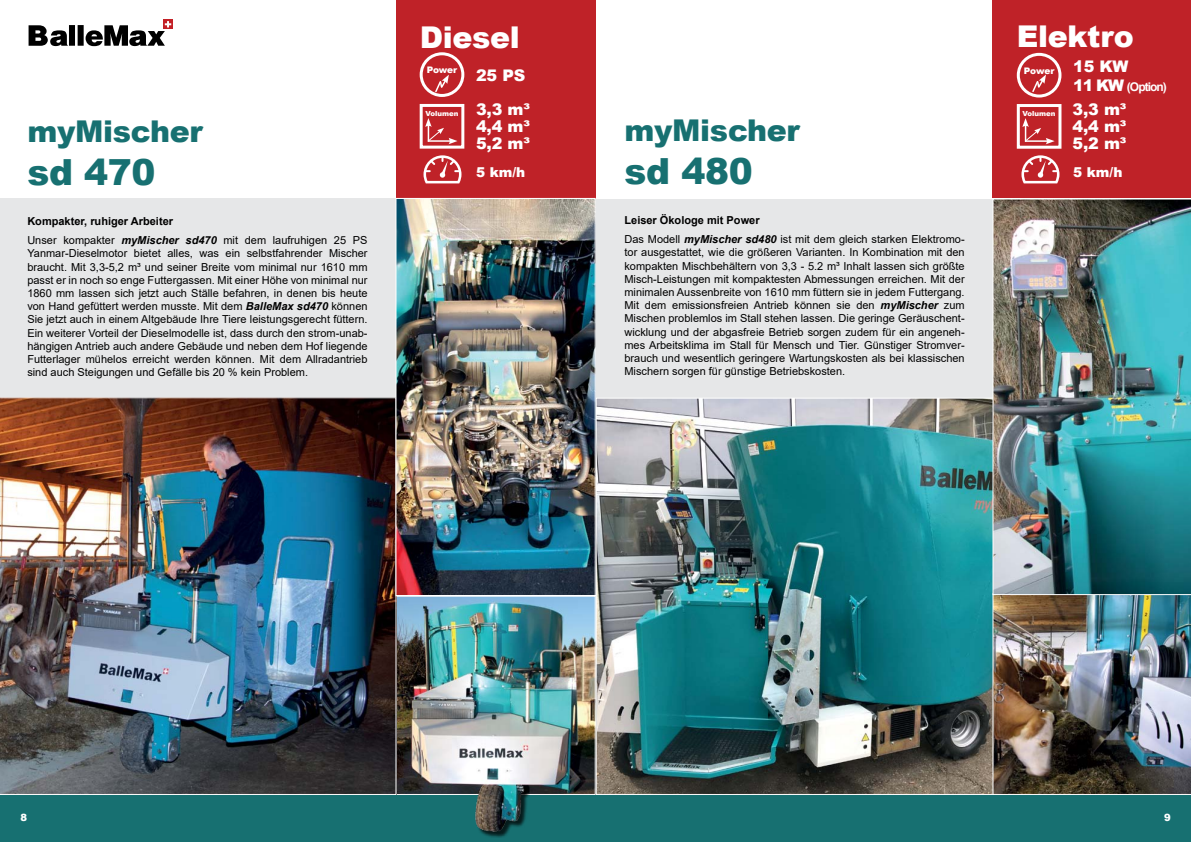
<style>
.page{position:relative;width:1191px;height:842px;background:#fff}
.page>*{position:absolute;margin:0;border:0;box-sizing:border-box;transform-origin:0 0}
.t1{font:900 36px "Arial";letter-spacing:-.01em;color:#177071}
.t2{font:900 30px "Arial";letter-spacing:-.01em;color:#177071}
.t3{font:900 30px "Arial";letter-spacing:-.01em;color:#fff}
.t4{font:900 16px/17px "Arial";letter-spacing:-.01em;color:#fff;text-align:justify}
.t5{font:900 13.6px "Arial";color:#fff}
.t6{font:700 12px "Arial";letter-spacing:-.08em;color:#fff}
.t7{font:11px/13.2px "Arial";color:#000}
.t8{font:900 10px "Arial";color:#fff}
.t9{font:900 9px "Arial";letter-spacing:-.015em;color:#fff}
.t10{font:900 7px "Arial";color:#fff}
.s1{font-weight:700}
.s2{font-weight:700;font-style:italic}
.s3{font-weight:900;font-size:16px}
</style>
<div class="page">
<div style="left:0;top:794px;width:1191px;height:48px;background:#177071"></div>
<div style="left:992px;top:0;width:199px;height:198px;background:#bf2228"></div>
<div style="left:1016px;top:53px;width:45px;height:45px;border:3px solid #fff;border-radius:50%"></div>
<div style="left:1016px;top:104px;width:45px;height:45px;border:3px solid #fff"></div>
<svg style="left:1022px;top:118px;width:32px;height:26px"></svg>
<svg style="left:1031px;top:74px;width:15px;height:19px"></svg>
<div style="left:595px;top:199px;width:407px;height:416px;background:#e6e7e8"></div>
<div style="left:396px;top:0;width:199px;height:200px;background:#bf2228"></div>
<div style="left:420px;top:52px;width:44px;height:45px;border:3px solid #fff;border-radius:50%"></div>
<div style="left:420px;top:104px;width:44px;height:45px;border:3px solid #fff"></div>
<svg style="left:425px;top:118px;width:32px;height:26px"></svg>
<svg style="left:434px;top:75px;width:15px;height:19px"></svg>
<div style="left:0;top:199px;width:594px;height:200px;background:#e6e7e8"></div>
<img style="left:597px;top:400px;width:395px;height:393px">
<img style="left:397px;top:200px;width:196px;height:593px">
<div style="left:395px;top:595px;width:200px;height:200px;border:1px solid #fff"></div>
<img style="left:992px;top:595px;width:199px;height:200px">
<img style="left:992px;top:199px;width:199px;height:396px">
<img style="left:463px;top:787px;width:74px;height:51px">
<svg style="left:163px;top:19px;width:10px;height:10px"></svg>
<svg style="left:29px;top:21px;width:142px;height:25px"></svg>
<img style="left:0;top:397px;width:396px;height:398px">
<div style="left:395px;top:198px;width:200px;height:398px;border:1px solid #fff"></div>
<svg style="left:423px;top:155px;width:39px;height:29px"></svg>
<svg style="left:1021px;top:155px;width:39px;height:29px"></svg>
<h2 class="t2" style="left:27px;top:109px;width:177px">myMischer</h2>
<h1 class="t1" style="left:27px;top:146px;width:130px">sd 470</h1>
<p class="t7" style="left:27px;top:212px;width:342px;line-height:18.9px"><span class="s1">Kompakter, ruhiger Arbeiter<br></span>Unser kompakter <span class="s2">myMischer sd470</span> mit dem laufruhigen 25 PS</p>
<p class="t7" style="left:27px;top:247px;width:342px;text-align:justify">Yanmar-Dieselmotor bietet alles, was ein selbstfahrender Mischer braucht. Mit 3,3-5,2 m³ und seiner Breite vom minimal nur 1610 mm passt er in noch so enge Futtergassen. Mit einer Höhe von minimal nur 1860 mm lassen sich jetzt auch Ställe befahren, in denen bis heute von Hand gefüttert werden musste. Mit dem <span class="s2">BalleMax sd470</span> können Sie jetzt auch in einem Altgebäude Ihre Tiere leistungsgerecht füttern.<br>Ein weiterer Vorteil der Dieselmodelle ist, dass durch den strom-unab&shy;hängigen Antrieb auch andere Gebäude und neben dem Hof liegende Futterlager mühelos erreicht werden können. Mit dem Allradantrieb sind auch Steigungen und Gefälle bis 20 % kein Problem.</p>
<h2 class="t3" style="left:420px;top:15px;width:102px">Diesel</h2>
<h2 class="t3" style="left:1016px;top:14px;width:118px">Elektro</h2>
<p class="t9" style="left:427px;top:63px;width:32px">Power</p>
<p class="t10" style="left:425px;top:109px;width:35px">Volumen</p>
<h3 class="t4" style="left:1073px;top:57px;width:57px">15 KW</h3>
<p class="t6" style="left:1073px;top:78px;width:95px"><span class="s3">11 KW</span> (Option)</p>
<p class="t9" style="left:1024px;top:64px;width:32px">Power</p>
<p class="t10" style="left:1022px;top:109px;width:35px">Volumen</p>
<h3 class="t4" style="left:476px;top:66px;width:51px">25 PS</h3>
<h3 class="t4" style="left:476px;top:100px;width:55px">3,3 m³<br>4,4 m³<br>5,2 m³</h3>
<h3 class="t4" style="left:1072px;top:100px;width:55px">3,3 m³<br>4,4 m³<br>5,2 m³</h3>
<h2 class="t2" style="left:624px;top:108px;width:177px">myMischer</h2>
<h1 class="t1" style="left:624px;top:145px;width:130px">sd 480</h1>
<p class="t7" style="left:624px;top:211px;width:342px;line-height:18.9px"><span class="s1">Leiser Ökologe mit Power<br></span>Das Modell <span class="s2">myMischer sd480</span> ist mit dem gleich starken Elektromo-</p>
<p class="t7" style="left:624px;top:246px;width:342px;text-align:justify">tor ausgestattet, wie die größeren Varianten. In Kombination mit den kompakten Mischbehältern von 3,3 - 5.2 m³ Inhalt lassen sich größte Misch-Leistungen mit kompaktesten Abmessungen erreichen. Mit der minimalen Aussenbreite von 1610 mm füttern sie in jedem Futtergang.<br>Mit dem emissionsfreien Antrieb können sie den <span class="s2">myMischer</span> zum Mischen problemlos im Stall stehen lassen. Die geringe Geräuschent&shy;wicklung und der abgasfreie Betrieb sorgen zudem für ein angeneh&shy;mes Arbeitsklima im Stall für Mensch und Tier. Günstiger Stromver&shy;brauch und wesentlich geringere Wartungskosten als bei klassischen Mischern sorgen für günstige Betriebskosten.</p>
<p class="t5" style="left:476px;top:162px;width:51px">5 km/h</p>
<p class="t5" style="left:1073px;top:162px;width:51px">5 km/h</p>
<p class="t8" style="left:20px;top:811px;width:8px">8</p>
<p class="t8" style="left:1164px;top:811px;width:8px">9</p>
</div>
